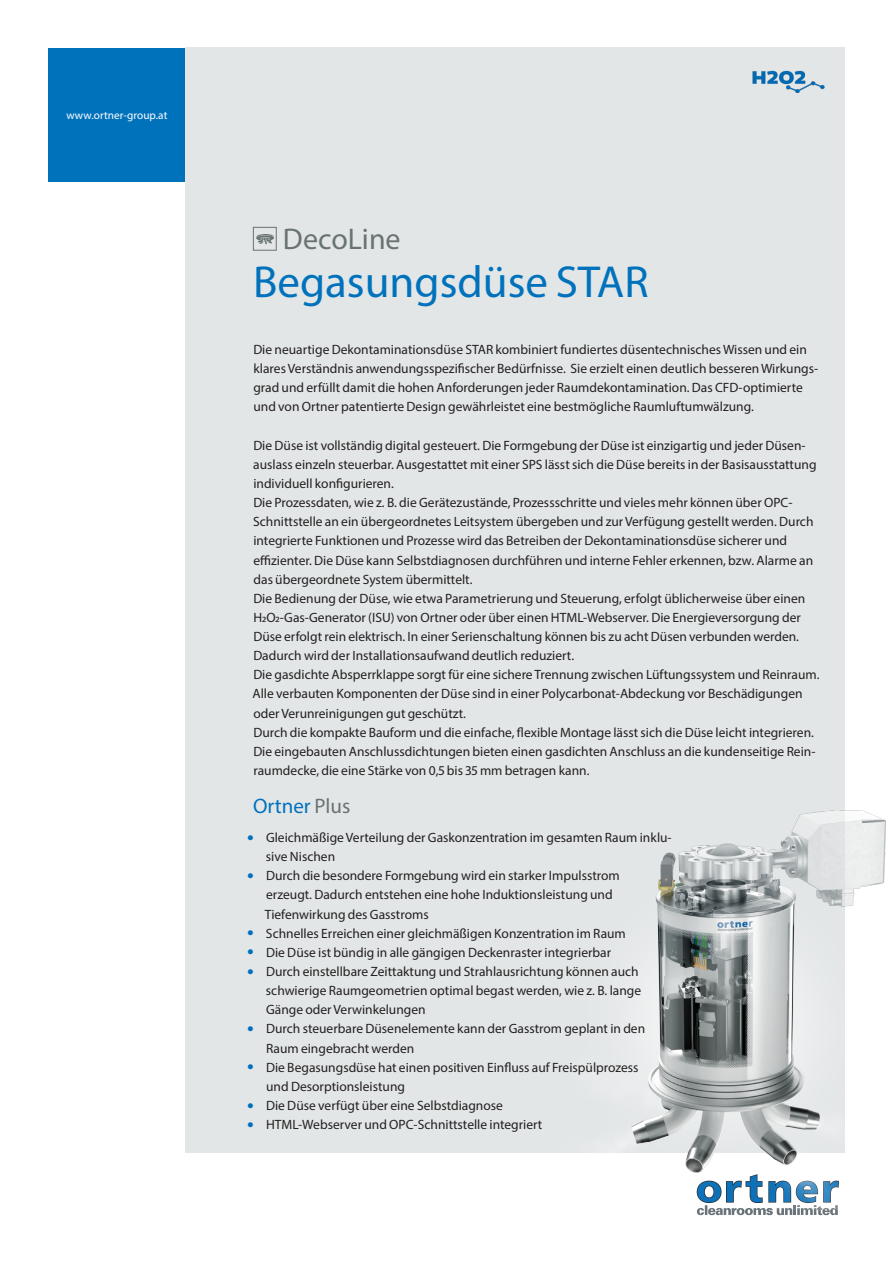
<style>
.page{position:relative;width:893px;height:1263px;background:#fff}
.page>*{position:absolute;margin:0;border:0;box-sizing:border-box;transform-origin:0 0}
.Titel{font:45px "Myriad Pro";color:#0072bc}
.Vortitel{font:30px "Myriad Pro";color:#697374}
.Headline_14_pt{font:21px "Myriad Pro";color:#0072bc}
.t1{font:13.5px/19.2px "Myriad Pro";color:#231f20}
.t2{font:11.25px "Myriad Pro";letter-spacing:.005em;color:#fff}
.s1{color:#697374}
.s2{font-size:24px;color:#0072bc}
</style>
<div class="page">
<div style="left:185px;top:48px;width:659px;height:1105px;background:#e3e6e7"></div>
<div style="left:49px;top:48px;width:136px;height:134px;background:#0072bc"></div>
<svg style="left:697px;top:1209px;width:141px;height:6px"></svg>
<img style="left:619px;top:790px;width:267px;height:419px">
<img style="left:752px;top:70px;width:73px;height:22px">
<div style="left:253px;top:227px;width:24px;height:24px;border:1px solid #697374"></div>
<svg style="left:256px;top:234px;width:18px;height:10px"></svg>
<p class="t2" style="left:66px;top:108px;width:102px">www.ortner-group.at</p>
<p class="Vortitel" style="left:283px;top:220px;width:119px">DecoLine</p>
<p class="Titel" style="left:253px;top:254px;width:397px">Begasungsdüse STAR</p>
<p class="t1" style="left:253px;top:340px;width:566px">Die neuartige Dekontaminationsdüse STAR kombiniert fundiertes düsentechnisches Wissen und ein klares Verständnis anwendungsspezifischer Bedürfnisse. Sie erzielt einen deutlich besseren Wirkungs&shy;grad und erfüllt damit die hohen Anforderungen jeder Raumdekontamination. Das CFD-optimierte und von Ortner patentierte Design gewährleistet eine bestmögliche Raumluftumwälzung.</p>
<p class="t1" style="left:253px;top:435px;width:565px">Die Düse ist vollständig digital gesteuert. Die Formgebung der Düse ist einzigartig und jeder Düsen&shy;auslass einzeln steuerbar. Ausgestattet mit einer SPS lässt sich die Düse bereits in der Basisausstattung individuell konfigurieren.<br>Die Prozessdaten, wie z. B. die Gerätezustände, Prozessschritte und vieles mehr können über OPC-Schnittstelle an ein übergeordnetes Leitsystem übergeben und zur Verfügung gestellt werden. Durch integrierte Funktionen und Prozesse wird das Betreiben der Dekontaminationsdüse sicherer und effizienter. Die Düse kann Selbstdiagnosen durchführen und interne Fehler erkennen, bzw. Alarme an das übergeordnete System übermittelt.</p>
<p class="t1" style="left:253px;top:588px;width:553px">Die Bedienung der Düse, wie etwa Parametrierung und Steuerung, erfolgt üblicherweise über einen H2O2-Gas-Generator (ISU) von Ortner oder über einen HTML-Webserver. Die Energieversorgung der Düse erfolgt rein elektrisch. In einer Serienschaltung können bis zu acht Düsen verbunden werden.<br>Dadurch wird der Installationsaufwand deutlich reduziert.</p>
<p class="t1" style="left:253px;top:665px;width:569px">Die gasdichte Absperrklappe sorgt für eine sichere Trennung zwischen Lüftungssystem und Reinraum.<br>Alle verbauten Komponenten der Düse sind in einer Polycarbonat-Abdeckung vor Beschädigungen oder Verunreinigungen gut geschützt.</p>
<p class="t1" style="left:253px;top:722px;width:564px;text-align:justify">Durch die kompakte Bauform und die einfache, flexible Montage lässt sich die Düse leicht integrieren.<br>Die eingebauten Anschlussdichtungen bieten einen gasdichten Anschluss an die kundenseitige Rein&shy;raumdecke, die eine Stärke von 0,5 bis 35 mm betragen kann.</p>
<p class="Headline_14_pt" style="left:253px;top:793px;width:99px">Ortner <span class="s1">Plus</span></p>
<p class="t1" style="left:266px;top:828px;width:407px;text-indent:-19px"><span class="s2">•</span> Gleichmäßige Verteilung der Gaskonzentration im gesamten Raum inklu&shy;sive Nischen</p>
<p class="t1" style="left:265px;top:866px;width:356px;text-indent:-18px"><span class="s2">•</span> Durch die besondere Formgebung wird ein starker Impulsstrom erzeugt. Dadurch entstehen eine hohe Induktionsleistung und<br>Tiefenwirkung des Gasstroms</p>
<p class="t1" style="left:247px;top:923px;width:380px"><span class="s2">•</span> Schnelles Erreichen einer gleichmäßigen Konzentration im Raum</p>
<p class="t1" style="left:247px;top:942px;width:366px"><span class="s2">•</span> Die Düse ist bündig in alle gängigen Deckenraster integrierbar</p>
<p class="t1" style="left:266px;top:961px;width:377px;text-indent:-19px"><span class="s2">•</span> Durch einstellbare Zeittaktung und Strahlausrichtung können auch schwierige Raumgeometrien optimal begast werden, wie z. B. lange<br>Gänge oder Verwinkelungen</p>
<p class="t1" style="left:266px;top:1019px;width:381px;text-indent:-19px"><span class="s2">•</span> Durch steuerbare Düsenelemente kann der Gasstrom geplant in den<br>Raum eingebracht werden</p>
<p class="t1" style="left:266px;top:1057px;width:374px;text-indent:-19px"><span class="s2">•</span> Die Begasungsdüse hat einen positiven Einfluss auf Freispülprozess und Desorptionsleistung</p>
<p class="t1" style="left:247px;top:1095px;width:257px"><span class="s2">•</span> Die Düse verfügt über eine Selbstdiagnose</p>
<p class="t1" style="left:247px;top:1115px;width:297px"><span class="s2">•</span> HTML-Webserver und OPC-Schnittstelle integriert</p>
</div>
